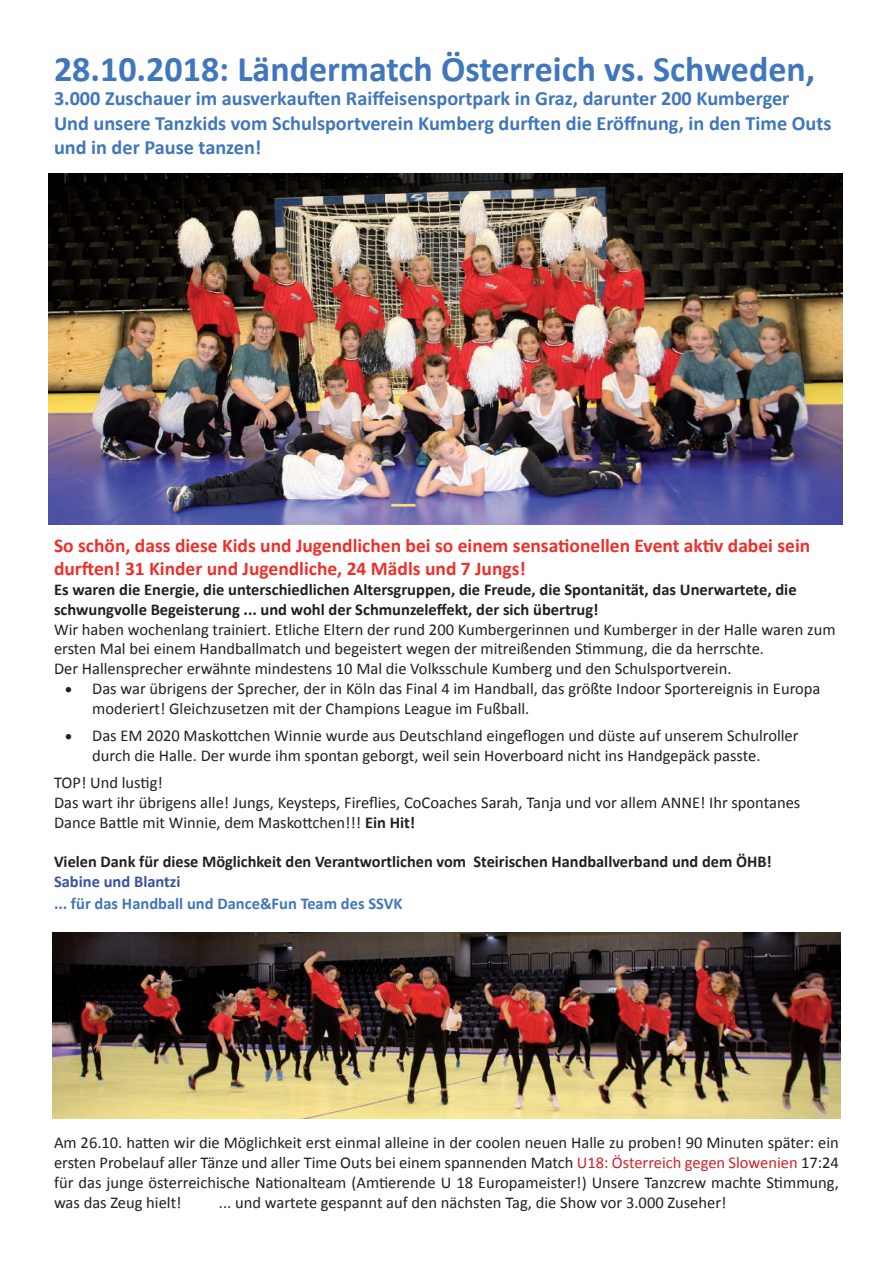
<style>
.page{position:relative;width:893px;height:1263px;background:#fff}
.page>*{position:absolute;margin:0;border:0;box-sizing:border-box;transform-origin:0 0}
.t1{font:700 36px "Calibri";color:#4076bc}
.t2{font:700 20.25px/24.3px "Calibri";color:#4076bc}
.t3{font:700 19.5px/23.4px "Calibri";color:#ee2f2a}
.t4{font:16.5px/19.8px "Calibri";color:#231f20}
.t5{font:700 16.5px/19.8px "Calibri";color:#231f20}
.t6{font:700 16.5px "Calibri";color:#4076bc}
.t7{font:700 16.5px "Calibri";color:#3853a3}
.s1{font-weight:700}
.s2{color:#d1232a}
</style>
<div class="page">
<img style="left:49px;top:173px;width:793px;height:352px">
<img style="left:52px;top:932px;width:789px;height:187px">
<h1 class="t1" style="left:54px;top:46px;width:763px">28.10.2018: Ländermatch Österreich vs. Schweden,</h1>
<p class="t2" style="left:54px;top:86px;width:779px">3.000 Zuschauer im ausverkauften Raiffeisensportpark in Graz, darunter 200 Kumberger<br>Und unsere Tanzkids vom Schulsportverein Kumberg durften die Eröffnung, in den Time Outs und in der Pause tanzen!</p>
<p class="t3" style="left:54px;top:534px;width:758px">So schön, dass diese Kids und Jugendlichen bei so einem sensationellen Event aktiv dabei sein durften! 31 Kinder und Jugendliche, 24 Mädls und 7 Jungs!</p>
<p class="t5" style="left:54px;top:580px;width:744px">Es waren die Energie, die unterschiedlichen Altersgruppen, die Freude, die Spontanität, das Unerwartete, die schwungvolle Begeisterung ... und wohl der Schmunzeleffekt, der sich übertrug!</p>
<p class="t4" style="left:54px;top:619px;width:783px">Wir haben wochenlang trainiert. Etliche Eltern der rund 200 Kumbergerinnen und Kumberger in der Halle waren zum ersten Mal bei einem Handballmatch und begeistert wegen der mitreißenden Stimmung, die da herrschte.<br>Der Hallensprecher erwähnte mindestens 10 Mal die Volksschule Kumberg und den Schulsportverein.</p>
<p class="t4" style="left:92px;top:679px;width:730px;text-indent:-27px">• Das war übrigens der Sprecher, der in Köln das Final 4 im Handball, das größte Indoor Sportereignis in Europa moderiert! Gleichzusetzen mit der Champions League im Fußball.</p>
<p class="t4" style="left:92px;top:726px;width:708px;text-indent:-27px">• Das EM 2020 Maskottchen Winnie wurde aus Deutschland eingeflogen und düste auf unserem Schulroller durch die Halle. Der wurde ihm spontan geborgt, weil sein Hoverboard nicht ins Handgepäck passte.</p>
<p class="t4" style="left:54px;top:773px;width:748px">TOP! Und lustig!<br>Das wart ihr übrigens alle! Jungs, Keysteps, Fireflies, CoCoaches Sarah, Tanja und vor allem ANNE! Ihr spontanes<br>Dance Battle mit Winnie, dem Maskottchen!!! <span class="s1">Ein Hit!</span></p>
<p class="t5" style="left:54px;top:852px;width:719px">Vielen Dank für diese Möglichkeit den Verantwortlichen vom Steirischen Handballverband und dem ÖHB!</p>
<p class="t7" style="left:54px;top:871px;width:128px">Sabine und Blantzi</p>
<p class="t6" style="left:54px;top:893px;width:350px">... für das Handball und Dance&amp;Fun Team des SSVK</p>
<p class="t4" style="left:54px;top:1133px;width:786px;text-align:justify">Am 26.10. hatten wir die Möglichkeit erst einmal alleine in der coolen neuen Halle zu proben! 90 Minuten später: ein ersten Probelauf aller Tänze und aller Time Outs bei einem spannenden Match <span class="s2">U18: Österreich gegen Slowenien</span> 17:24 für das junge österreichische Nationalteam (Amtierende U 18 Europameister!) Unsere Tanzcrew machte Stimmung, was das Zeug hielt!</p>
<p class="t4" style="left:219px;top:1192px;width:509px">... und wartete gespannt auf den nächsten Tag, die Show vor 3.000 Zuseher!</p>
</div>
